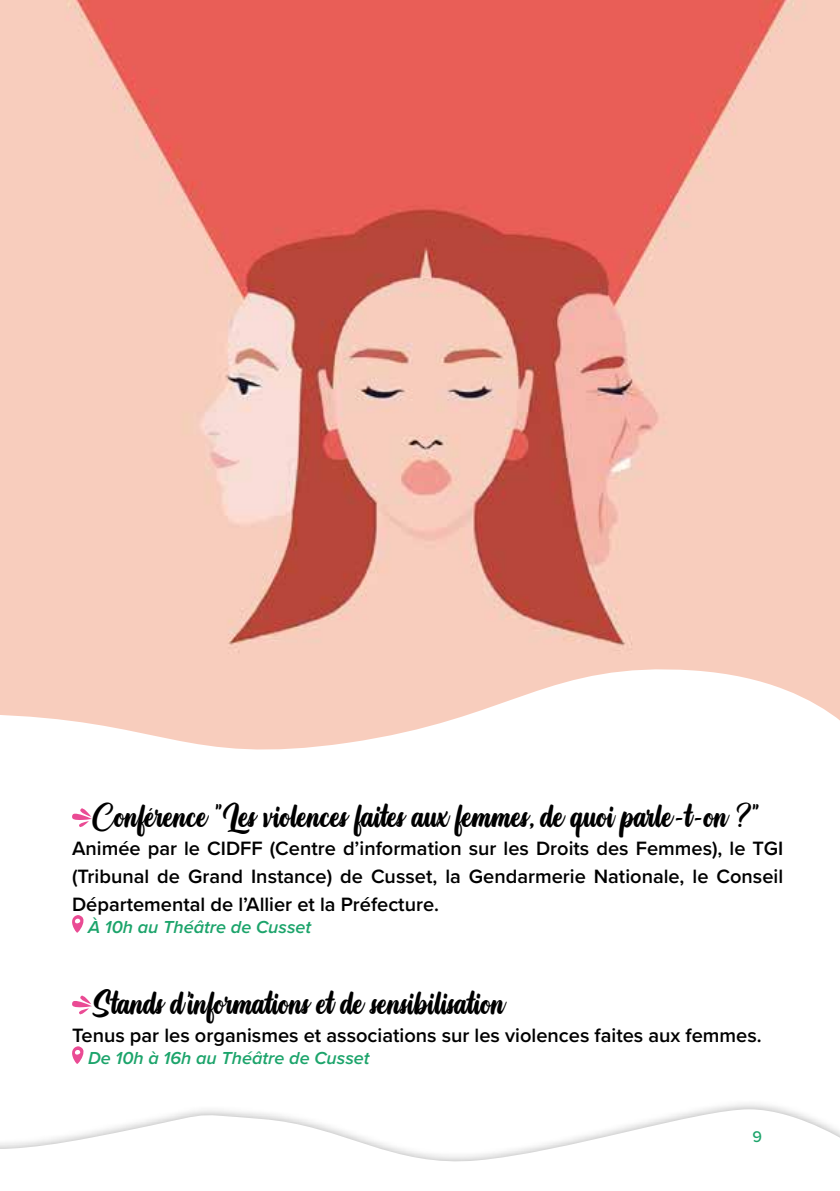
<style>
.page{position:relative;width:840px;height:1191px;background:#fff}
.page>*{position:absolute;margin:0;border:0;box-sizing:border-box;transform-origin:0 0}
.t1{font:32px "Athletic Outfit";color:#000}
.t2{font:600 20px/28px "Proxima Nova";color:#000;text-align:justify}
.t3{font:italic 600 18px "Proxima Nova";color:#1ca46b}
.t4{font:500 16px "Proxima Nova";color:#1ca46b}
</style>
<div class="page">
<img style="left:0;top:0;width:839px;height:660px">
<svg style="left:0;top:660px;width:839px;height:355px"></svg>
<svg style="left:72px;top:808px;width:20px;height:19px"></svg>
<svg style="left:72px;top:915px;width:12px;height:17px"></svg>
<svg style="left:72px;top:995px;width:20px;height:19px"></svg>
<svg style="left:72px;top:1046px;width:12px;height:18px"></svg>
<svg style="left:0;top:1104px;width:839px;height:58px"></svg>
<h1 class="t1" style="left:92px;top:797px;width:668px">Conférence "Les violences faites aux femmes, de quoi parle-t-on ?"</h1>
<p class="t2" style="left:72px;top:834px;width:712px">Animée par le CIDFF (Centre d’information sur les Droits des Femmes), le TGI (Tribunal de Grand Instance) de Cusset, la Gendarmerie Nationale, le Conseil Départemental de l’Allier et la Préfecture.</p>
<p class="t3" style="left:88px;top:913px;width:224px">À 10h au Théâtre de Cusset</p>
<h1 class="t1" style="left:92px;top:984px;width:414px">Stands d’informations et de sensibilisation</h1>
<p class="t2" style="left:72px;top:1021px;width:690px">Tenus par les organismes et associations sur les violences faites aux femmes.</p>
<p class="t3" style="left:88px;top:1044px;width:283px">De 10h à 16h au Théâtre de Cusset</p>
<p class="t4" style="left:752px;top:1124px;width:11px">9</p>
</div>
